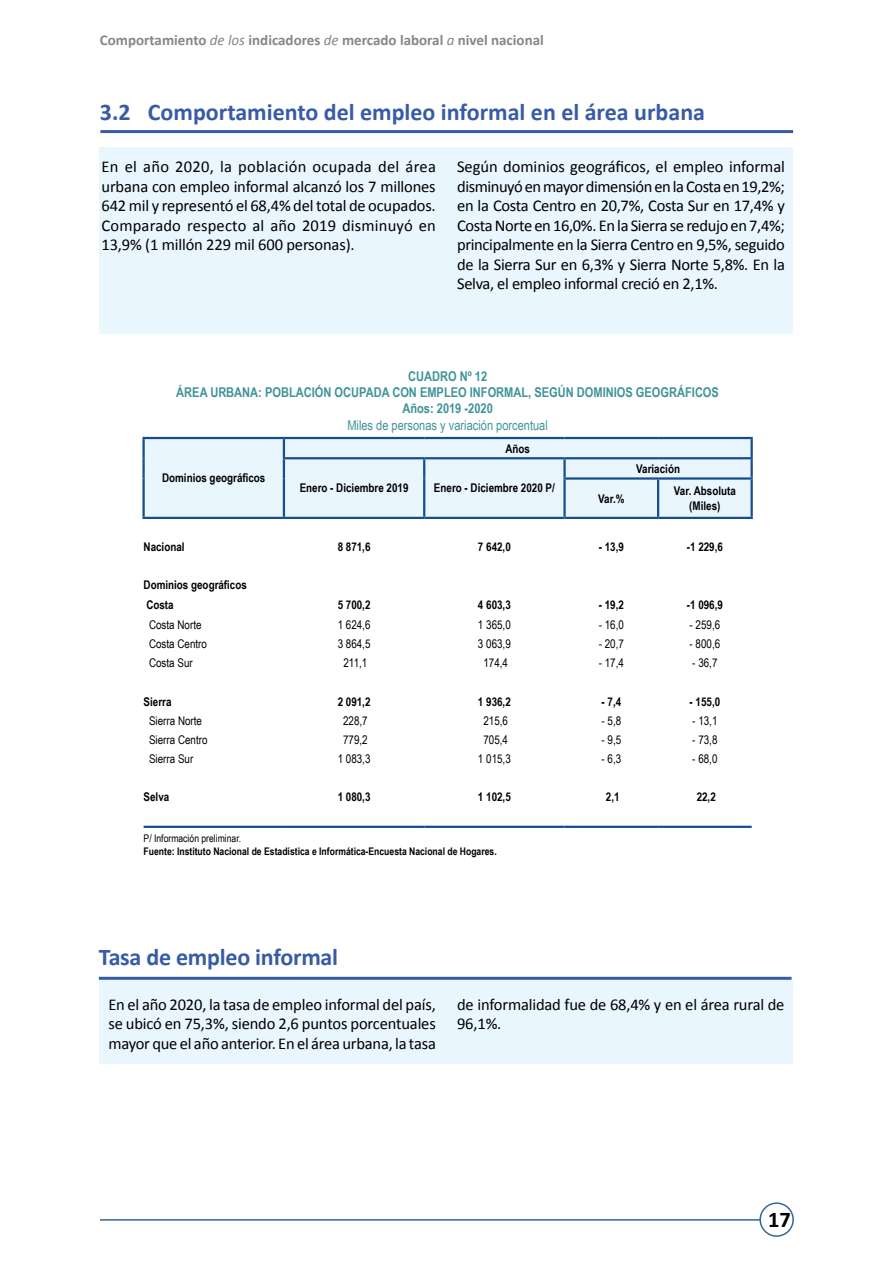
<style>
.page{position:relative;width:893px;height:1263px;background:#fff}
.page>*{position:absolute;margin:0;border:0;box-sizing:border-box;transform-origin:0 0}
.t1{font:700 24px "Calibri";color:#375ba7}
.t2{font:700 22.5px "Calibri";color:#000}
.t3{font:16.5px/19.5px "Calibri";letter-spacing:-.015em;color:#000;text-align:justify}
.t4{font:700 15px "Calibri";color:#878787}
.t5{font:700 13.5px/16.2px "Arial Narrow";color:#3f9399;text-align:center}
.t6{font:13.5px "Arial Narrow";color:#3f9399}
.t7{font:700 12px/14.4px "Arial Narrow";color:#000;text-align:center}
.t8{font:12px "Arial Narrow";color:#000}
.t9{font:700 10.5px "Arial Narrow";color:#000}
.t10{font:10.5px "Arial Narrow";color:#000}
.s1{font-weight:400;font-style:italic}
</style>
<div class="page">
<hr style="left:100px;top:1219px;width:693px;height:1px;background:#369">
<div style="left:760px;top:1203px;width:33px;height:33px;background:#fff;border-radius:50%"></div>
<div style="left:759px;top:1202px;width:35px;height:35px;border:2px solid #369;border-radius:50%"></div>
<hr style="left:100px;top:130px;width:693px;height:3px;background:#375ba7">
<div style="left:145px;top:439px;width:605px;height:78px;background:#eaf6fe"></div>
<hr style="left:750px;top:439px;width:3px;height:18px;background:#154d8e">
<hr style="left:750px;top:459px;width:3px;height:18px;background:#154d8e">
<hr style="left:142px;top:439px;width:3px;height:19px;background:#154d8e">
<hr style="left:142px;top:458px;width:3px;height:20px;background:#154d8e">
<hr style="left:142px;top:478px;width:3px;height:39px;background:#154d8e">
<hr style="left:142px;top:437px;width:142px;height:2px;background:#154d8e">
<hr style="left:284px;top:437px;width:140px;height:2px;background:#154d8e">
<hr style="left:424px;top:437px;width:141px;height:2px;background:#154d8e">
<hr style="left:565px;top:437px;width:93px;height:2px;background:#154d8e">
<hr style="left:658px;top:437px;width:95px;height:2px;background:#154d8e">
<svg style="left:283px;top:439px;width:2px;height:39px"></svg>
<svg style="left:423px;top:459px;width:2px;height:19px"></svg>
<hr style="left:563px;top:459px;width:3px;height:18px;background:#154d8e">
<hr style="left:283px;top:478px;width:2px;height:39px;background:#154d8e">
<hr style="left:423px;top:478px;width:2px;height:39px;background:#154d8e">
<hr style="left:283px;top:457px;width:141px;height:2px;background:#154d8e">
<hr style="left:424px;top:457px;width:141px;height:2px;background:#154d8e">
<hr style="left:565px;top:457px;width:93px;height:2px;background:#154d8e">
<hr style="left:658px;top:457px;width:95px;height:2px;background:#154d8e">
<hr style="left:563px;top:477px;width:95px;height:3px;background:#154d8e">
<hr style="left:658px;top:477px;width:95px;height:3px;background:#154d8e">
<hr style="left:563px;top:480px;width:3px;height:37px;background:#154d8e">
<hr style="left:657px;top:480px;width:2px;height:37px;background:#154d8e">
<hr style="left:750px;top:480px;width:3px;height:37px;background:#154d8e">
<hr style="left:142px;top:517px;width:142px;height:2px;background:#154d8e">
<hr style="left:284px;top:517px;width:140px;height:2px;background:#154d8e">
<hr style="left:424px;top:517px;width:141px;height:2px;background:#154d8e">
<hr style="left:565px;top:517px;width:93px;height:2px;background:#154d8e">
<hr style="left:658px;top:517px;width:95px;height:2px;background:#154d8e">
<hr style="left:144px;top:826px;width:140px;height:2px;background:#154d8e">
<hr style="left:284px;top:826px;width:140px;height:2px;background:#154d8e">
<hr style="left:424px;top:826px;width:141px;height:2px;background:#154d8e">
<hr style="left:565px;top:826px;width:93px;height:2px;background:#154d8e">
<hr style="left:658px;top:826px;width:94px;height:2px;background:#154d8e">
<div style="left:99px;top:148px;width:694px;height:186px;background:#eaf6fe"></div>
<hr style="left:99px;top:977px;width:693px;height:3px;background:#375ba7">
<div style="left:99px;top:980px;width:694px;height:83px;background:#eaf6fe"></div>
<p class="t4" style="left:100px;top:30px;width:445px">Comportamiento <span class="s1">de los</span> indicadores <span class="s1">de</span> mercado laboral <span class="s1">a</span> nivel nacional</p>
<h1 class="t1" style="left:100px;top:97px;width:607px">3.2 Comportamiento del empleo informal en el área urbana</h1>
<p class="t3" style="left:102px;top:157px;width:336px">En el año 2020, la población ocupada del área urbana con empleo informal alcanzó los 7 millones 642 mil y representó el 68,4% del total de ocupados.<br>Comparado respecto al año 2019 disminuyó en 13,9% (1 millón 229 mil 600 personas).</p>
<p class="t3" style="left:457px;top:157px;width:329px">Según dominios geográficos, el empleo informal disminuyó en mayor dimensión en la Costa en 19,2%; en la Costa Centro en 20,7%, Costa Sur en 17,4% y Costa Norte en 16,0%. En la Sierra se redujo en 7,4%; principalmente en la Sierra Centro en 9,5%, seguido de la Sierra Sur en 6,3% y Sierra Norte 5,8%. En la Selva, el empleo informal creció en 2,1%.</p>
<p class="t5" style="left:176px;top:367px;width:544px">CUADRO Nº 12<br>ÁREA URBANA: POBLACIÓN OCUPADA CON EMPLEO INFORMAL, SEGÚN DOMINIOS GEOGRÁFICOS<br>Años: 2019 -2020</p>
<p class="t6" style="left:347px;top:415px;width:202px">Miles de personas y variación porcentual</p>
<p class="t7" style="left:162px;top:470px;width:105px">Dominios geográficos</p>
<p class="t7" style="left:505px;top:440px;width:26px">Años</p>
<p class="t7" style="left:300px;top:480px;width:110px">Enero - Diciembre 2019</p>
<p class="t7" style="left:434px;top:480px;width:122px">Enero - Diciembre 2020 P/</p>
<p class="t7" style="left:636px;top:461px;width:45px">Variación</p>
<p class="t7" style="left:598px;top:490px;width:28px">Var.%</p>
<p class="t7" style="left:674px;top:483px;width:63px">Var. Absoluta (Miles)</p>
<p class="t7" style="left:144px;top:539px;width:43px">Nacional</p>
<p class="t7" style="left:338px;top:539px;width:34px">8 871,6</p>
<p class="t7" style="left:478px;top:539px;width:34px">7 642,0</p>
<p class="t7" style="left:599px;top:539px;width:27px">- 13,9</p>
<p class="t7" style="left:687px;top:539px;width:38px">-1 229,6</p>
<p class="t7" style="left:144px;top:574px;width:105px;line-height:20px;text-align:left">Dominios geográficos<br>Costa</p>
<p class="t7" style="left:338px;top:597px;width:34px">5 700,2</p>
<p class="t7" style="left:478px;top:597px;width:34px">4 603,3</p>
<p class="t7" style="left:599px;top:597px;width:27px">- 19,2</p>
<p class="t7" style="left:687px;top:597px;width:38px">-1 096,9</p>
<p class="t8" style="left:149px;top:616px;width:54px">Costa Norte</p>
<p class="t8" style="left:338px;top:616px;width:34px">1 624,6</p>
<p class="t8" style="left:478px;top:616px;width:34px">1 365,0</p>
<p class="t8" style="left:599px;top:616px;width:27px">- 16,0</p>
<p class="t8" style="left:690px;top:616px;width:32px">- 259,6</p>
<p class="t8" style="left:149px;top:635px;width:59px">Costa Centro</p>
<p class="t8" style="left:338px;top:635px;width:34px">3 864,5</p>
<p class="t8" style="left:478px;top:635px;width:34px">3 063,9</p>
<p class="t8" style="left:599px;top:635px;width:27px">- 20,7</p>
<p class="t8" style="left:690px;top:635px;width:32px">- 800,6</p>
<p class="t8" style="left:149px;top:654px;width:45px">Costa Sur</p>
<p class="t8" style="left:343px;top:654px;width:25px">211,1</p>
<p class="t8" style="left:483px;top:654px;width:26px">174,4</p>
<p class="t8" style="left:599px;top:654px;width:27px">- 17,4</p>
<p class="t8" style="left:692px;top:654px;width:27px">- 36,7</p>
<p class="t7" style="left:144px;top:694px;width:29px">Sierra</p>
<p class="t7" style="left:338px;top:694px;width:34px">2 091,2</p>
<p class="t7" style="left:478px;top:694px;width:34px">1 936,2</p>
<p class="t7" style="left:601px;top:694px;width:21px">- 7,4</p>
<p class="t7" style="left:690px;top:694px;width:32px">- 155,0</p>
<p class="t8" style="left:149px;top:712px;width:55px">Sierra Norte</p>
<p class="t8" style="left:343px;top:712px;width:26px">228,7</p>
<p class="t8" style="left:483px;top:712px;width:26px">215,6</p>
<p class="t8" style="left:601px;top:712px;width:21px">- 5,8</p>
<p class="t8" style="left:692px;top:712px;width:27px">- 13,1</p>
<p class="t8" style="left:149px;top:731px;width:60px">Sierra Centro</p>
<p class="t8" style="left:343px;top:731px;width:26px">779,2</p>
<p class="t8" style="left:483px;top:731px;width:26px">705,4</p>
<p class="t8" style="left:601px;top:731px;width:21px">- 9,5</p>
<p class="t8" style="left:692px;top:731px;width:27px">- 73,8</p>
<p class="t8" style="left:149px;top:750px;width:46px">Sierra Sur</p>
<p class="t8" style="left:338px;top:750px;width:34px">1 083,3</p>
<p class="t8" style="left:478px;top:750px;width:34px">1 015,3</p>
<p class="t8" style="left:601px;top:750px;width:21px">- 6,3</p>
<p class="t8" style="left:692px;top:750px;width:27px">- 68,0</p>
<p class="t7" style="left:144px;top:789px;width:27px">Selva</p>
<p class="t7" style="left:338px;top:789px;width:34px">1 080,3</p>
<p class="t7" style="left:478px;top:789px;width:34px">1 102,5</p>
<p class="t7" style="left:606px;top:789px;width:15px">2,1</p>
<p class="t7" style="left:697px;top:789px;width:21px">22,2</p>
<p class="t10" style="left:144px;top:830px;width:99px">P/ Información preliminar.</p>
<p class="t9" style="left:144px;top:843px;width:355px">Fuente: Instituto Nacional de Estadística e Informática-Encuesta Nacional de Hogares.</p>
<h1 class="t1" style="left:99px;top:942px;width:241px">Tasa de empleo informal</h1>
<p class="t3" style="left:108px;top:994px;width:329px">En el año 2020, la tasa de empleo informal del país, se ubicó en 75,3%, siendo 2,6 puntos porcentuales mayor que el año anterior. En el área urbana, la tasa</p>
<p class="t3" style="left:457px;top:994px;width:329px">de informalidad fue de 68,4% y en el área rural de<br>96,1%.</p>
<h2 class="t2" style="left:768px;top:1205px;width:24px">17</h2>
</div>
